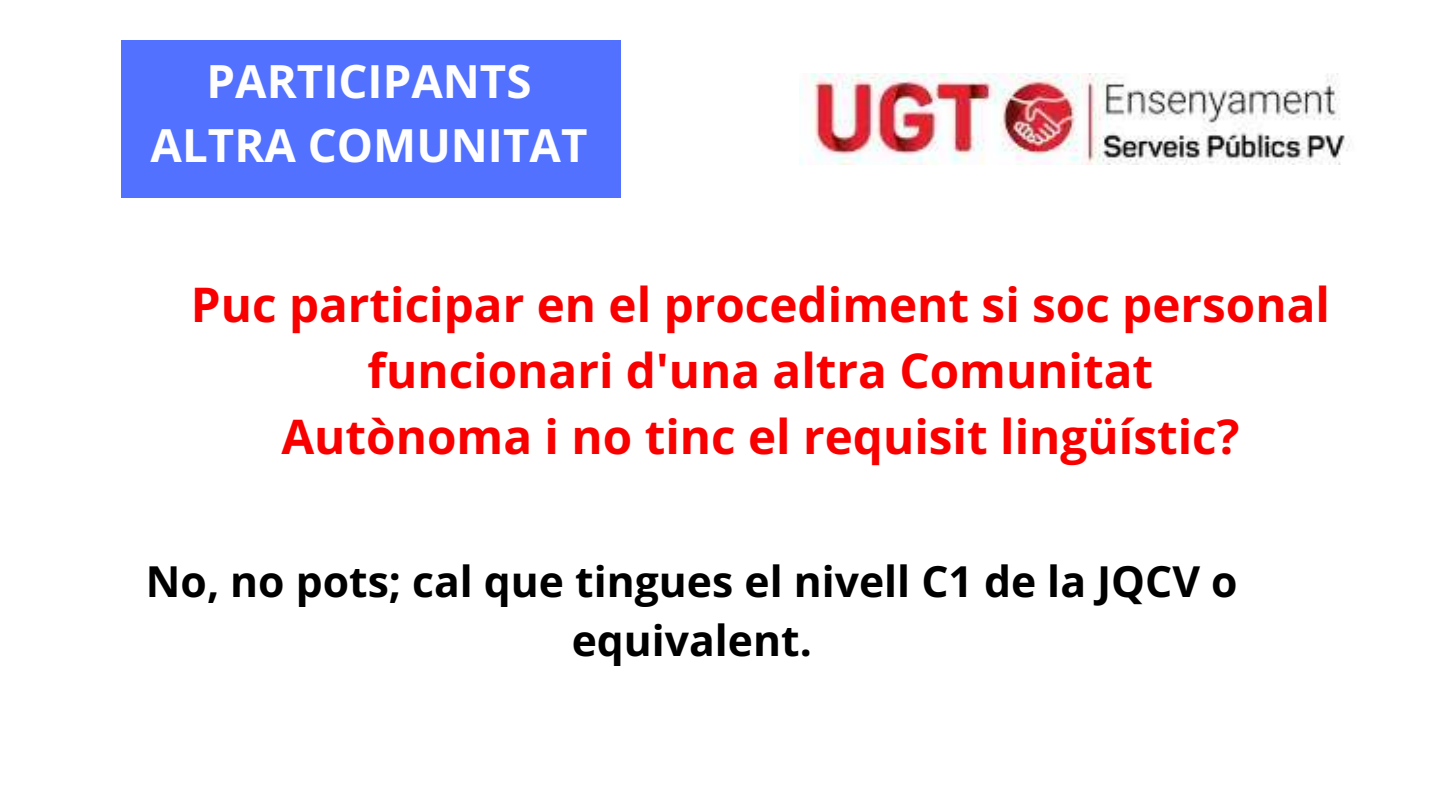
<style>
.page{position:relative;width:1440px;height:810px;background:#fff}
.page>*{position:absolute;margin:0;border:0;box-sizing:border-box;transform-origin:0 0}
.t1{font:700 47.7px/66px "Open Sans";color:#f80000;text-align:center}
.t2{font:700 45.7px/63.8px "Open Sans";color:#fefefe;text-align:center}
.t3{font:700 42.7px/59.2px "Open Sans";color:#000;text-align:center}
</style>
<div class="page">
<img style="left:799px;top:74px;width:551px;height:90px">
<div style="left:122px;top:40px;width:498px;height:158px;background:#5271ff"></div>
<p class="t2" style="left:151px;top:49px;width:438px">PARTICIPANTS<br>ALTRA COMUNITAT</p>
<p class="t1" style="left:191px;top:271px;width:1141px">Puc participar en el procediment si soc personal funcionari d'una altra Comunitat<br>Autònoma i no tinc el requisit lingüístic?</p>
<p class="t3" style="left:146px;top:551px;width:1093px">No, no pots; cal que tingues el nivell C1 de la JQCV o equivalent.</p>
</div>
